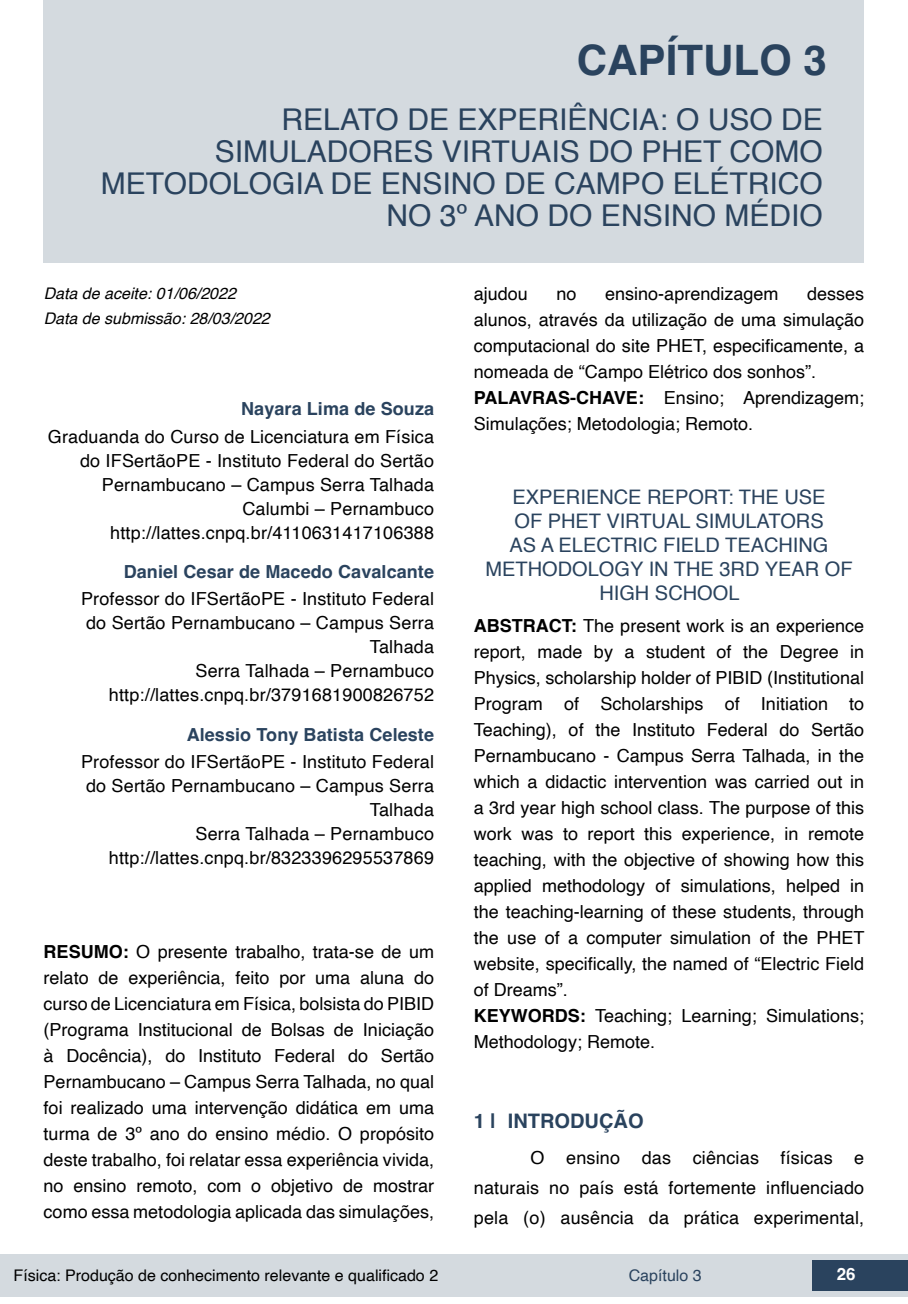
<style>
.page{position:relative;width:908px;height:1304px;background:#fff}
.page>*{position:absolute;margin:0;border:0;box-sizing:border-box;transform-origin:0 0}
.t1{font:700 42px "Helvetica";color:#2a435e}
.t2{font:30px/32px "Helvetica";color:#2a435e;text-align:right}
.t3{font:20px/24px "Helvetica";color:#2a435e;text-align:center}
.t4{font:700 20px "Helvetica";color:#2a435e}
.t5{font:18px/26px "Helvetica";color:#000;text-align:right}
.t6{font:700 18px "Helvetica";letter-spacing:.005em;color:#2a435e}
.t7{font:700 16.8px "Helvetica";color:#fff}
.t8{font:16px "Helvetica";color:#000}
.t9{font:italic 16px "Helvetica";color:#000}
.t10{font:16px "Helvetica";color:#2a435e}
.s1{font-weight:700}
</style>
<div class="page">
<div style="left:0;top:1254px;width:906px;height:43px;background:#d4dadf"></div>
<div style="left:812px;top:1261px;width:95px;height:30px;background:#2a435e"></div>
<div style="left:44px;top:0;width:819px;height:263px;background:#d4dadf"></div>
<h1 class="t1" style="left:576px;top:35px;width:251px">CAPÍTULO 3</h1>
<h2 class="t2" style="left:101px;top:104px;width:723px">RELATO DE EXPERIÊNCIA: O USO DE<br>SIMULADORES VIRTUAIS DO PHET COMO<br>METODOLOGIA DE ENSINO DE CAMPO ELÉTRICO<br>NO 3º ANO DO ENSINO MÉDIO</h2>
<p class="t9" style="left:44px;top:280px;width:194px">Data de aceite: 01/06/2022</p>
<p class="t9" style="left:44px;top:306px;width:227px">Data de submissão: 28/03/2022</p>
<p class="t6" style="left:241px;top:398px;width:194px">Nayara Lima de Souza</p>
<p class="t5" style="left:48px;top:425px;width:387px;line-height:24px">Graduanda do Curso de Licenciatura em Física do IFSertãoPE - Instituto Federal do Sertão Pernambucano – Campus Serra Talhada Calumbi – Pernambuco http://lattes.cnpq.br/4110631417106388</p>
<p class="t6" style="left:124px;top:561px;width:311px">Daniel Cesar de Macedo Cavalcante</p>
<p class="t5" style="left:81px;top:588px;width:354px;line-height:24px">Professor do IFSertãoPE - Instituto Federal do Sertão Pernambucano – Campus Serra<br>Talhada<br>Serra Talhada – Pernambuco http://lattes.cnpq.br/3791681900826752</p>
<p class="t6" style="left:186px;top:723px;width:249px">Alessio Tony Batista Celeste</p>
<p class="t5" style="left:81px;top:750px;width:354px;line-height:24px">Professor do IFSertãoPE - Instituto Federal do Sertão Pernambucano – Campus Serra<br>Talhada<br>Serra Talhada – Pernambuco http://lattes.cnpq.br/8323396295537869</p>
<p class="t5" style="left:44px;top:939px;width:392px;text-align:justify"><span class="s1">RESUMO:</span> O presente trabalho, trata-se de um relato de experiência, feito por uma aluna do curso de Licenciatura em Física, bolsista do PIBID (Programa Institucional de Bolsas de Iniciação à Docência), do Instituto Federal do Sertão Pernambucano – Campus Serra Talhada, no qual foi realizado uma intervenção didática em uma turma de 3º ano do ensino médio. O propósito deste trabalho, foi relatar essa experiência vivida, no ensino remoto, com o objetivo de mostrar como essa metodologia aplicada das simulações,</p>
<p class="t5" style="left:473px;top:281px;width:392px;text-align:left;text-indent:333px">desses alunos, através da utilização de uma simulação computacional do site PHET, especificamente, a nomeada de “Campo Elétrico dos sonhos”.<br><span class="s1">PALAVRAS-CHAVE:</span> Ensino; Aprendizagem; Simulações; Metodologia; Remoto.</p>
<p class="t5" style="left:473px;top:281px;width:56px">ajudou</p>
<p class="t5" style="left:556px;top:281px;width:22px">no</p>
<p class="t5" style="left:605px;top:281px;width:175px">ensino-aprendizagem</p>
<p class="t3" style="left:485px;top:486px;width:368px">EXPERIENCE REPORT: THE USE<br>OF PHET VIRTUAL SIMULATORS<br>AS A ELECTRIC FIELD TEACHING<br>METHODOLOGY IN THE 3RD YEAR OF<br>HIGH SCHOOL</p>
<p class="t5" style="left:473px;top:613px;width:392px;text-align:left"><span class="s1">ABSTRACT:</span> The present work is an experience report, made by a student of the Degree in Physics, scholarship holder of PIBID (Institutional Program of Scholarships of Initiation to Teaching), of the Instituto Federal do Sertão Pernambucano - Campus Serra Talhada, in the which a didactic intervention was carried out in a 3rd year high school class. The purpose of this work was to report this experience, in remote teaching, with the objective of showing how this applied methodology of simulations, helped in the teaching-learning of these students, through the use of a computer simulation of the PHET website, specifically, the named of “Electric Field of Dreams”.<br><span class="s1">KEYWORDS:</span> Teaching; Learning; Simulations; Methodology; Remote.</p>
<p class="t4" style="left:473px;top:1109px;width:171px">1 | INTRODUÇÃO</p>
<p class="t5" style="left:473px;top:1143px;width:392px;line-height:30px;text-align:justify;text-indent:57px">O ensino das ciências físicas e naturais no país está fortemente influenciado pela (o) ausência da prática experimental,</p>
<p class="t8" style="left:14px;top:1263px;width:426px">Física: Produção de conhecimento relevante e qualificado 2</p>
<p class="t10" style="left:628px;top:1263px;width:74px">Capítulo 3</p>
<p class="t7" style="left:836px;top:1264px;width:20px">26</p>
</div>
